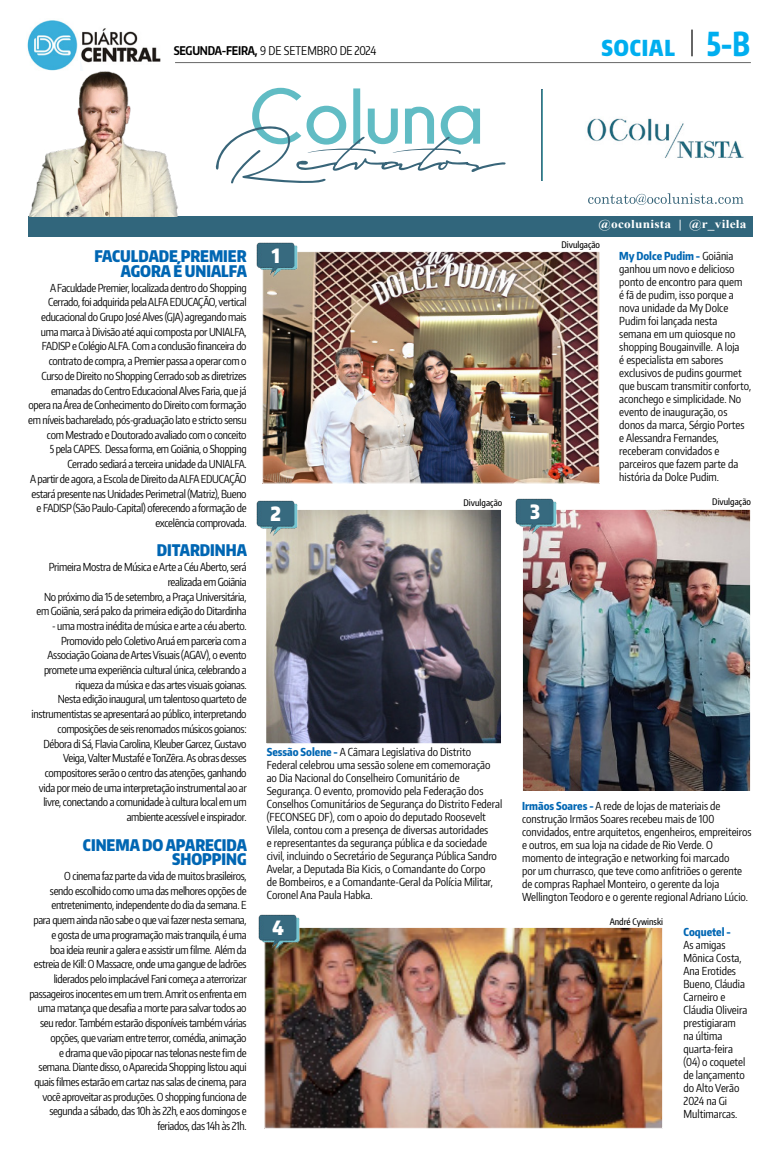
<style>
.page{position:relative;width:780px;height:1163px;background:#fff}
.page>*{position:absolute;margin:0;border:0;box-sizing:border-box;transform-origin:0 0}
.t1{font:900 22px "Encode Sans Compressed";letter-spacing:.04em;color:#00aeef}
.t2{font:900 19.7px "Encode Sans Narrow";color:#fff;scale:.87 1}
.t3{font:900 16px/14.7px "Encode Sans Compressed";color:#0066b3;text-align:right}
.t4{font:12px "Encode Sans Compressed";color:#000}
.t5{font:700 12px "Times New Roman";letter-spacing:.02em;color:#fff;scale:1.11 1}
.t6{font:11px/14.7px "Encode Sans Compressed";letter-spacing:-.025em;color:#000;text-align:right}
.t7{font:11px/13px "Encode Sans Compressed";color:#000}
.t8{font:500 9px "Encode Sans Compressed";color:#000}
.s1{font-weight:700}
.s2{font-weight:800;font-size:33px}
.s3{font-weight:800;color:#0066b3}
</style>
<div class="page">
<hr style="left:175px;top:62px;width:575px;height:1px;background:#000">
<hr style="left:691px;top:30px;width:2px;height:26px;background:#000">
<img style="left:524px;top:511px;width:224px;height:278px">
<div style="left:521px;top:508px;width:230px;height:284px;border:2px solid #fff"></div>
<img style="left:264px;top:253px;width:334px;height:228px">
<div style="left:262px;top:251px;width:338px;height:232px;border:1px solid #fff"></div>
<img style="left:267px;top:510px;width:233px;height:232px">
<div style="left:265px;top:508px;width:237px;height:236px;border:1px solid #fff"></div>
<img style="left:256px;top:242px;width:43px;height:38px">
<img style="left:256px;top:500px;width:43px;height:38px">
<img style="left:515px;top:498px;width:43px;height:39px">
<img style="left:195px;top:87px;width:558px;height:130px">
<img style="left:541px;top:89px;width:2px;height:92px">
<div style="left:28px;top:217px;width:725px;height:20px;background:#31667c"></div>
<img style="left:28px;top:70px;width:160px;height:147px">
<img style="left:81px;top:28px;width:80px;height:35px">
<img style="left:27px;top:20px;width:52px;height:51px">
<img style="left:266px;top:928px;width:395px;height:198px">
<div style="left:264px;top:926px;width:399px;height:202px;border:1px solid #fff"></div>
<img style="left:258px;top:914px;width:43px;height:38px">
<p class="t4" style="left:174px;top:43px;width:204px"><span class="s1">SEGUNDA-FEIRA,</span> 9 de SETEMBRO DE 2024</p>
<p class="t1" style="left:601px;top:33px;width:150px">SOCIAL <span class="s2">5-B</span></p>
<p class="t5" style="left:598px;top:215px;width:135px">@ocolunista | @r_vilela</p>
<p class="t3" style="left:94px;top:248px;width:154px">FACULDADE PREMIER<br>AGORA É UNIALFA</p>
<p class="t6" style="left:28px;top:280px;width:220px">A Faculdade Premier, localizada dentro do Shopping Cerrado, foi adquirida pela ALFA EDUCAÇÃO, vertical educacional do Grupo José Alves (GJA) agregando mais uma marca à Divisão até aqui composta por UNIALFA, FADISP e Colégio ALFA. Com a conclusão financeira do contrato de compra, a Premier passa a operar com o Curso de Direito no Shopping Cerrado sob as diretrizes emanadas do Centro Educacional Alves Faria, que já opera na Área de Conhecimento do Direito com formação em níveis bacharelado, pós-graduação lato e stricto sensu com Mestrado e Doutorado avaliado com o conceito<br>5 pela CAPES. Dessa forma, em Goiânia, o Shopping Cerrado sediará a terceira unidade da UNIALFA.<br>A partir de agora, a Escola de Direito da ALFA EDUCAÇÃO estará presente nas Unidades Perimetral (Matriz), Bueno e FADISP (São Paulo-Capital) oferecendo a formação de excelência comprovada.</p>
<p class="t3" style="left:157px;top:542px;width:92px">DITARDINHA</p>
<p class="t6" style="left:37px;top:559px;width:211px">Primeira Mostra de Música e Arte a Céu Aberto, será realizada em Goiânia<br>No próximo dia 15 de setembro, a Praça Universitária, em Goiânia, será palco da primeira edição do Ditardinha</p>
<p class="t6" style="left:32px;top:618px;width:217px">- uma mostra inédita de música e arte a céu aberto.<br>Promovido pelo Coletivo Aruá em parceria com a Associação Goiana de Artes Visuais (AGAV), o evento promete uma experiência cultural única, celebrando a riqueza da música e das artes visuais goianas.<br>Nesta edição inaugural, um talentoso quarteto de instrumentistas se apresentará ao público, interpretando composições de seis renomados músicos goianos:<br>Débora di Sá, Flavia Carolina, Kleuber Garcez, Gustavo Veiga, Valter Mustafé e TonZêra. As obras desses compositores serão o centro das atenções, ganhando vida por meio de uma interpretação instrumental ao ar livre, conectando a comunidade à cultura local em um ambiente acessível e inspirador.</p>
<p class="t3" style="left:83px;top:836px;width:165px">CINEMA DO APARECIDA<br>SHOPPING</p>
<p class="t6" style="left:29px;top:868px;width:219px">O cinema faz parte da vida de muitos brasileiros,<br>sendo escolhido como uma das melhores opções de entretenimento, independente do dia da semana. E<br>para quem ainda não sabe o que vai fazer nesta semana, e gosta de uma programação mais tranquila, é uma<br>boa ideia reunir a galera e assistir um filme. Além da estreia de Kill: O Massacre, onde uma gangue de ladrões liderados pelo implacável Fani começa a aterrorizar passageiros inocentes em um trem. Amrit os enfrenta em uma matança que desafia a morte para salvar todos ao seu redor. Também estarão disponíveis também várias opções, que variam entre terror, comédia, animação<br>e drama que vão pipocar nas telonas neste fim de semana. Diante disso, o Aparecida Shopping listou aqui quais filmes estarão em cartaz nas salas de cinema, para você aproveitar as produções. O shopping funciona de segunda a sábado, das 10h às 22h, e aos domingos e feriados, das 14h às 21h.</p>
<p class="t2" style="left:272px;top:242px;width:11px">1</p>
<p class="t8" style="left:561px;top:239px;width:40px">Divulgação</p>
<p class="t7" style="left:619px;top:249px;width:133px"><span class="s3">My Dolce Pudim -</span> Goiânia ganhou um novo e delicioso ponto de encontro para quem<br>é fã de pudim, isso porque a nova unidade da My Dolce<br>Pudim foi lançada nesta semana em um quiosque no shopping Bougainville. A loja<br>é especialista em sabores exclusivos de pudins gourmet que buscam transmitir conforto, aconchego e simplicidade. No evento de inauguração, os donos da marca, Sérgio Portes e Alessandra Fernandes, receberam convidados e parceiros que fazem parte da história da Dolce Pudim.</p>
<p class="t8" style="left:463px;top:496px;width:40px">Divulgação</p>
<p class="t8" style="left:712px;top:495px;width:40px">Divulgação</p>
<p class="t2" style="left:270px;top:500px;width:14px">2</p>
<p class="t2" style="left:530px;top:499px;width:13px">3</p>
<p class="t7" style="left:267px;top:744px;width:237px"><span class="s3">Sessão Solene -</span> A Câmara Legislativa do Distrito Federal celebrou uma sessão solene em comemoração ao Dia Nacional do Conselheiro Comunitário de Segurança. O evento, promovido pela Federação dos Conselhos Comunitários de Segurança do Distrito Federal (FECONSEG DF), com o apoio do deputado Roosevelt Vilela, contou com a presença de diversas autoridades<br>e representantes da segurança pública e da sociedade civil, incluindo o Secretário de Segurança Pública Sandro Avelar, a Deputada Bia Kicis, o Comandante do Corpo<br>de Bombeiros, e a Comandante-Geral da Polícia Militar, Coronel Ana Paula Habka.</p>
<p class="t7" style="left:522px;top:798px;width:231px"><span class="s3">Irmãos Soares -</span> A rede de lojas de materiais de construção Irmãos Soares recebeu mais de 100 convidados, entre arquitetos, engenheiros, empreiteiros e outros, em sua loja na cidade de Rio Verde. O momento de integração e networking foi marcado<br>por um churrasco, que teve como anfitriões o gerente de compras Raphael Monteiro, o gerente da loja Wellington Teodoro e o gerente regional Adriano Lúcio.</p>
<p class="t2" style="left:272px;top:914px;width:15px">4</p>
<p class="t8" style="left:609px;top:915px;width:55px">André Cywinski</p>
<p class="t7" style="left:683px;top:925px;width:65px"><span class="s3">Coquetel -<br></span>As amigas<br>Mônica Costa,<br>Ana Erotides<br>Bueno, Cláudia<br>Carneiro e<br>Cláudia Oliveira prestigiaram na última quarta-feira (04) o coquetel de lançamento do Alto Verão<br>2024 na Gi<br>Multimarcas.</p>
</div>
